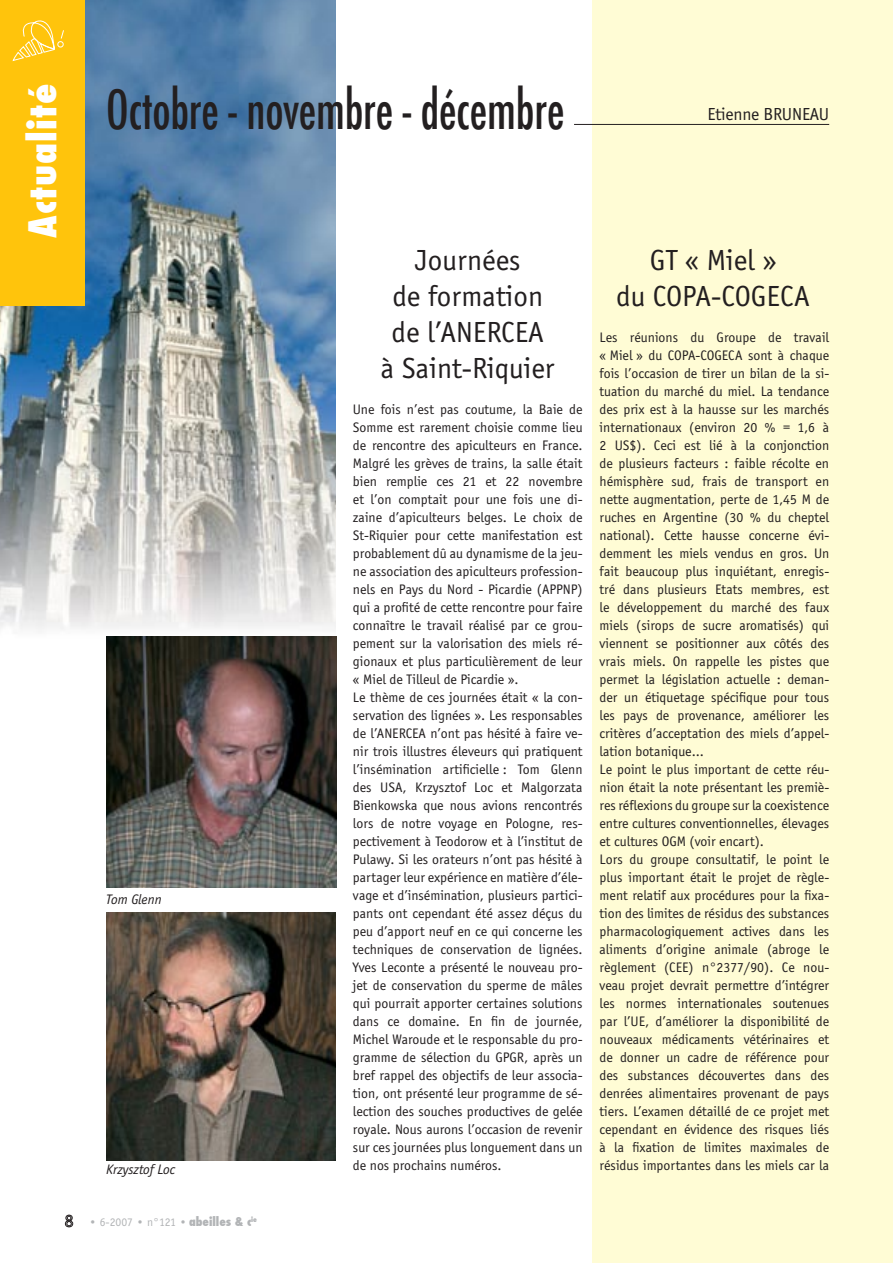
<style>
.page{position:relative;width:893px;height:1263px;background:#fff}
.page>*{position:absolute;margin:0;border:0;box-sizing:border-box;transform-origin:0 0}
.t1{font:500 condensed 52.5px "Futura";letter-spacing:-.005em;color:#231f20;scale:.9 1}
.t2{font:800 condensed 37.5px "Futura";letter-spacing:.03em;color:#fff}
.t3{font:30px/36px "Officina Sans";color:#231f20;text-align:center}
.t4{font:18px "Officina Sans";letter-spacing:-.01em;color:#231f20}
.t5{font:14.25px/18px "Officina Sans";color:#231f20;text-align:justify}
.t6{font:italic 14.25px "Officina Sans";color:#231f20}
.t7{font:12px "Officina Sans";color:#b2b4b6}
.s1{font-family:"Futura";font-weight:800;font-stretch:condensed}
</style>
<div class="page">
<svg style="left:65px;top:1215px;width:8px;height:12px"></svg>
<div style="left:592px;top:0;width:301px;height:1263px;background:#fffcd5"></div>
<img style="left:0;top:0;width:336px;height:637px">
<div style="left:0;top:0;width:85px;height:306px;background:#ffc40c"></div>
<img style="left:106px;top:637px;width:230px;height:251px">
<img style="left:106px;top:912px;width:230px;height:249px">
<svg style="left:12px;top:20px;width:52px;height:42px"></svg>
<hr style="left:574px;top:124px;width:255px;height:1px;background:#231f20">
<p class="t2" style="left:17px;top:238px;width:156px;rotate:-90deg">Actualité</p>
<p class="t1" style="left:106px;top:76px;width:511px">Octobre - novembre - décembre</p>
<p class="t3" style="left:381px;top:242px;width:175px">Journées<br>de formation de l’ANERCEA<br>à Saint-Riquier</p>
<p class="t5" style="left:353px;top:400px;width:231px">Une fois n’est pas coutume, la Baie de Somme est rarement choisie comme lieu de rencontre des apiculteurs en France.<br>Malgré les grèves de trains, la salle était bien remplie ces 21 et 22 novembre et l’on comptait pour une fois une di&shy;zaine d’apiculteurs belges. Le choix de St-Riquier pour cette manifestation est probablement dû au dynamisme de la jeu&shy;ne association des apiculteurs profession&shy;nels en Pays du Nord - Picardie (APPNP) qui a profité de cette rencontre pour faire connaître le travail réalisé par ce grou&shy;pement sur la valorisation des miels ré&shy;gionaux et plus particulièrement de leur « Miel de Tilleul de Picardie ».</p>
<p class="t5" style="left:353px;top:688px;width:231px">Le thème de ces journées était « la con&shy;servation des lignées ». Les responsables de l’ANERCEA n’ont pas hésité à faire ve&shy;nir trois illustres éleveurs qui pratiquent l’insémination artificielle : Tom Glenn des USA, Krzysztof Loc et Malgorzata Bienkowska que nous avions rencontrés lors de notre voyage en Pologne, res&shy;pectivement à Teodorow et à l’institut de Pulawy. Si les orateurs n’ont pas hésité à partager leur expérience en matière d’éle&shy;vage et d’insémination, plusieurs partici&shy;pants ont cependant été assez déçus du peu d’apport neuf en ce qui concerne les techniques de conservation de lignées.<br>Yves Leconte a présenté le nouveau pro&shy;jet de conservation du sperme de mâles qui pourrait apporter certaines solutions dans ce domaine. En fin de journée, Michel Waroude et le responsable du pro&shy;gramme de sélection du GPGR, après un bref rappel des objectifs de leur associa&shy;tion, ont présenté leur programme de sé&shy;lection des souches productives de gelée royale. Nous aurons l’occasion de revenir sur ces journées plus longuement dans un de nos prochains numéros.</p>
<p class="t6" style="left:106px;top:892px;width:57px">Tom Glenn</p>
<p class="t6" style="left:106px;top:1162px;width:70px">Krzysztof Loc</p>
<p class="t7" style="left:89px;top:1215px;width:170px">• 6-2007 • n°121 • <span class="s1">abeilles &amp; c</span><sup>ie</sup></p>
<p class="t4" style="left:708px;top:104px;width:123px">Etienne BRUNEAU</p>
<p class="t3" style="left:616px;top:242px;width:195px">GT « Miel »<br>du COPA-COGECA</p>
<p class="t5" style="left:600px;top:328px;width:231px">Les réunions du Groupe de travail « Miel » du COPA-COGECA sont à chaque fois l’occasion de tirer un bilan de la si&shy;tuation du marché du miel. La tendance des prix est à la hausse sur les marchés internationaux (environ 20 % = 1,6 à 2 US$). Ceci est lié à la conjonction de plusieurs facteurs : faible récolte en hémisphère sud, frais de transport en nette augmentation, perte de 1,45 M de ruches en Argentine (30 % du cheptel national). Cette hausse concerne évi&shy;demment les miels vendus en gros. Un fait beaucoup plus inquiétant, enregis&shy;tré dans plusieurs Etats membres, est le développement du marché des faux miels (sirops de sucre aromatisés) qui viennent se positionner aux côtés des vrais miels. On rappelle les pistes que permet la législation actuelle : deman&shy;der un étiquetage spécifique pour tous les pays de provenance, améliorer les critères d’acceptation des miels d’appel&shy;lation botanique...</p>
<p class="t5" style="left:600px;top:760px;width:231px">Le point le plus important de cette réu&shy;nion était la note présentant les premiè&shy;res réflexions du groupe sur la coexistence entre cultures conventionnelles, élevages et cultures OGM (voir encart).</p>
<p class="t5" style="left:600px;top:850px;width:231px">Lors du groupe consultatif, le point le plus important était le projet de règle&shy;ment relatif aux procédures pour la fixa&shy;tion des limites de résidus des substances pharmacologiquement actives dans les aliments d’origine animale (abroge le règlement (CEE) n°2377/90). Ce nou&shy;veau projet devrait permettre d’intégrer les normes internationales soutenues par l’UE, d’améliorer la disponibilité de nouveaux médicaments vétérinaires et de donner un cadre de référence pour des substances découvertes dans des denrées alimentaires provenant de pays tiers. L’examen détaillé de ce projet met cependant en évidence des risques liés à la fixation de limites maximales de résidus importantes dans les miels car la</p>
</div>
